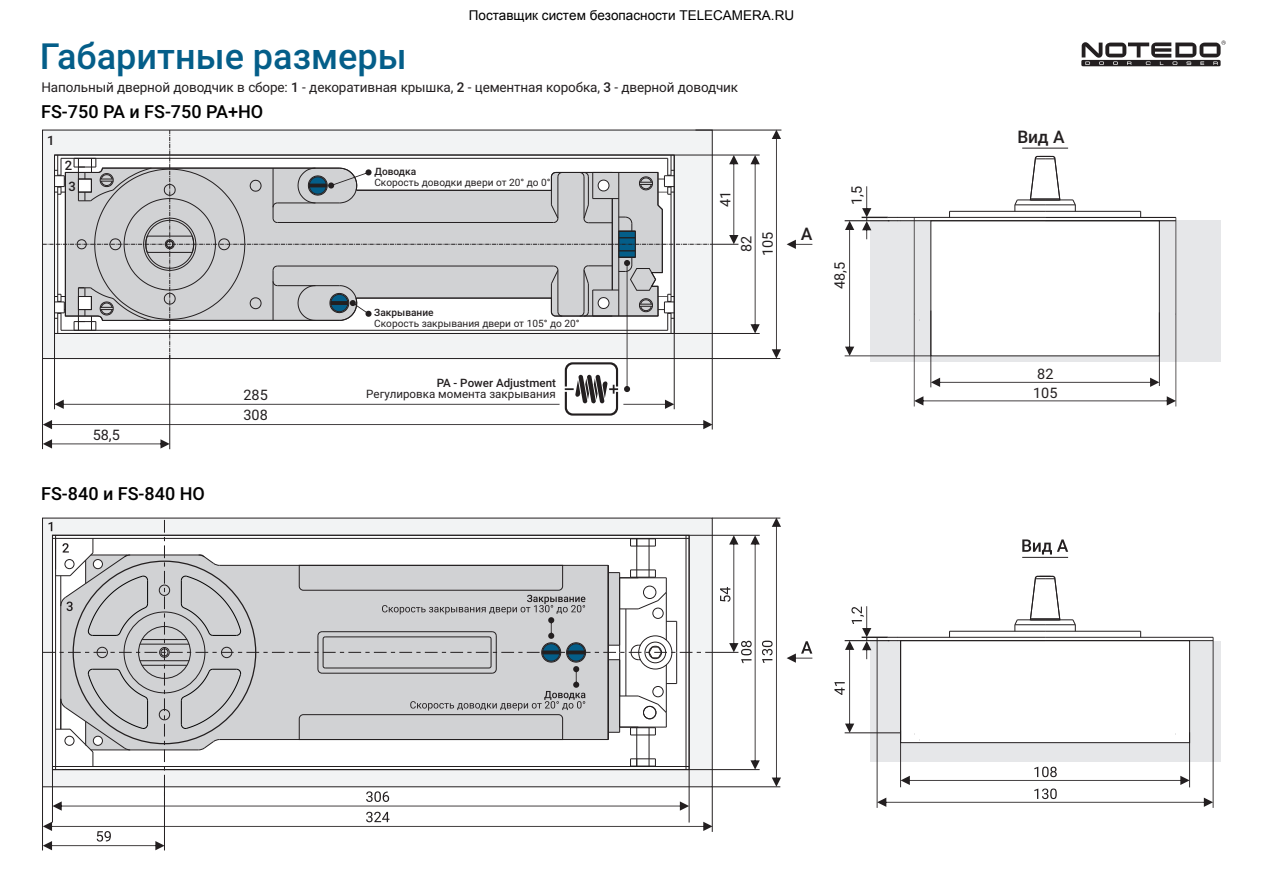
<style>
.page{position:relative;width:1263px;height:893px;background:#fff}
.page>*{position:absolute;margin:0;border:0;box-sizing:border-box;transform-origin:0 0}
.t1{font:500 36px "Roboto";color:#045e89}
.t2{font:500 18px "Roboto";color:#000}
.t3{font:500 17.4px "Roboto";color:#231f20}
.t4{font:14.4px "Roboto";color:#231f20}
.t5{font:13.5px "Roboto";letter-spacing:-.01em;color:#231f20}
.t6{font:500 13.05px "Roboto";color:#231f20}
.t7{font:11.55px "Roboto";color:#231f20}
.t8{font:500 11.55px "Roboto";color:#231f20}
.t9{font:10.05px "Roboto";color:#231f20}
.t10{font:500 10.05px "Roboto";color:#231f20}
.s1{font-weight:500}
</style>
<div class="page">
<hr style="left:42px;top:787px;width:1px;height:63px;background:#231f20">
<svg style="left:787px;top:641px;width:25px;height:22px"></svg>
<div style="left:870px;top:641px;width:350px;height:121px;background:#e6e7e9"></div>
<hr style="left:888px;top:640px;width:157px;height:1px;background:#231f20">
<hr style="left:888px;top:637px;width:157px;height:1px;background:#231f20">
<hr style="left:1045px;top:637px;width:168px;height:1px;background:#231f20">
<hr style="left:1045px;top:640px;width:168px;height:1px;background:#231f20">
<hr style="left:876px;top:637px;width:2px;height:171px;background:#231f20">
<hr style="left:1212px;top:637px;width:2px;height:171px;background:#231f20">
<svg style="left:834px;top:606px;width:54px;height:127px"></svg>
<svg style="left:1022px;top:539px;width:46px;height:15px"></svg>
<hr style="left:1022px;top:557px;width:46px;height:1px;background:#231f20">
<hr style="left:900px;top:730px;width:1px;height:57px;background:#231f20">
<hr style="left:1189px;top:732px;width:1px;height:55px;background:#231f20">
<hr style="left:845px;top:732px;width:55px;height:1px;background:#231f20">
<div style="left:897px;top:575px;width:293px;height:168px;background:#fff"></div>
<svg style="left:877px;top:767px;width:336px;height:40px"></svg>
<div style="left:870px;top:221px;width:350px;height:141px;background:#e6e7e9"></div>
<hr style="left:888px;top:220px;width:157px;height:1px;background:#231f20">
<hr style="left:888px;top:217px;width:157px;height:1px;background:#231f20">
<hr style="left:1045px;top:220px;width:131px;height:1px;background:#231f20">
<hr style="left:1045px;top:217px;width:131px;height:1px;background:#231f20">
<hr style="left:1175px;top:217px;width:2px;height:189px;background:#231f20">
<hr style="left:845px;top:220px;width:44px;height:1px;background:#231f20">
<svg style="left:861px;top:186px;width:27px;height:53px"></svg>
<svg style="left:845px;top:221px;width:9px;height:134px"></svg>
<hr style="left:1022px;top:148px;width:46px;height:1px;background:#231f20">
<div style="left:930px;top:155px;width:230px;height:202px;background:#fff"></div>
<hr style="left:930px;top:311px;width:1px;height:76px;background:#231f20">
<hr style="left:1159px;top:312px;width:1px;height:74px;background:#231f20">
<hr style="left:845px;top:355px;width:86px;height:1px;background:#231f20">
<svg style="left:931px;top:378px;width:228px;height:9px"></svg>
<svg style="left:915px;top:396px;width:261px;height:9px"></svg>
<svg style="left:43px;top:439px;width:126px;height:10px"></svg>
<hr style="left:42px;top:358px;width:1px;height:91px;background:#231f20">
<hr style="left:169px;top:355px;width:1px;height:94px;background:#231f20">
<hr style="left:712px;top:358px;width:68px;height:1px;background:#231f20">
<hr style="left:674px;top:155px;width:86px;height:1px;background:#231f20">
<svg style="left:772px;top:131px;width:9px;height:228px"></svg>
<svg style="left:750px;top:155px;width:10px;height:178px"></svg>
<hr style="left:674px;top:333px;width:86px;height:1px;background:#231f20">
<hr style="left:695px;top:130px;width:86px;height:1px;background:#231f20">
<hr style="left:913px;top:217px;width:2px;height:189px;background:#231f20">
<svg style="left:43px;top:130px;width:695px;height:299px"></svg>
<svg style="left:43px;top:518px;width:738px;height:332px"></svg>
<svg style="left:1081px;top:41px;width:145px;height:25px"></svg>
<svg style="left:787px;top:239px;width:25px;height:10px"></svg>
<h1 class="t1" style="left:40px;top:42px;width:368px">Габаритные размеры</h1>
<p class="t5" style="left:41px;top:82px;width:698px">Напольный дверной доводчик в сборе: <span class="s1">1</span> - декоративная крышка, <span class="s1">2</span> - цементная коробка, <span class="s1">3</span> - дверной доводчик</p>
<h2 class="t2" style="left:41px;top:104px;width:224px">FS-750 PA и FS-750 PA+HO</h2>
<p class="t6" style="left:47px;top:135px;width:9px">1</p>
<p class="t6" style="left:65px;top:160px;width:9px">2</p>
<p class="t6" style="left:68px;top:181px;width:9px">3</p>
<p class="t10" style="left:374px;top:168px;width:43px">Доводка</p>
<p class="t9" style="left:374px;top:178px;width:178px">Скорость доводки двери от 20° до 0°</p>
<p class="t10" style="left:374px;top:309px;width:61px">Закрывание</p>
<p class="t9" style="left:374px;top:319px;width:207px">Скорость закрывания двери от 105° до 20°</p>
<p class="t4" style="left:719px;top:207px;width:18px;rotate:-90deg">41</p>
<p class="t4" style="left:741px;top:252px;width:18px;rotate:-90deg">82</p>
<p class="t4" style="left:762px;top:256px;width:26px;rotate:-90deg">105</p>
<p class="t4" style="left:851px;top:205px;width:21px;rotate:-90deg">1,5</p>
<p class="t4" style="left:834px;top:289px;width:29px;rotate:-90deg">48,5</p>
<p class="t3" style="left:1017px;top:129px;width:49px">Вид А</p>
<p class="t4" style="left:93px;top:429px;width:29px">58,5</p>
<h2 class="t2" style="left:41px;top:487px;width:165px">FS-840 и FS-840 HO</h2>
<p class="t4" style="left:1037px;top:368px;width:18px">82</p>
<p class="t8" style="left:437px;top:378px;width:121px">PA - Power Adjustment</p>
<p class="t7" style="left:366px;top:389px;width:191px">Регулировка момента закрывания</p>
<p class="t4" style="left:243px;top:389px;width:26px">285</p>
<p class="t4" style="left:1033px;top:387px;width:26px">105</p>
<p class="t4" style="left:243px;top:410px;width:26px">308</p>
</div>
